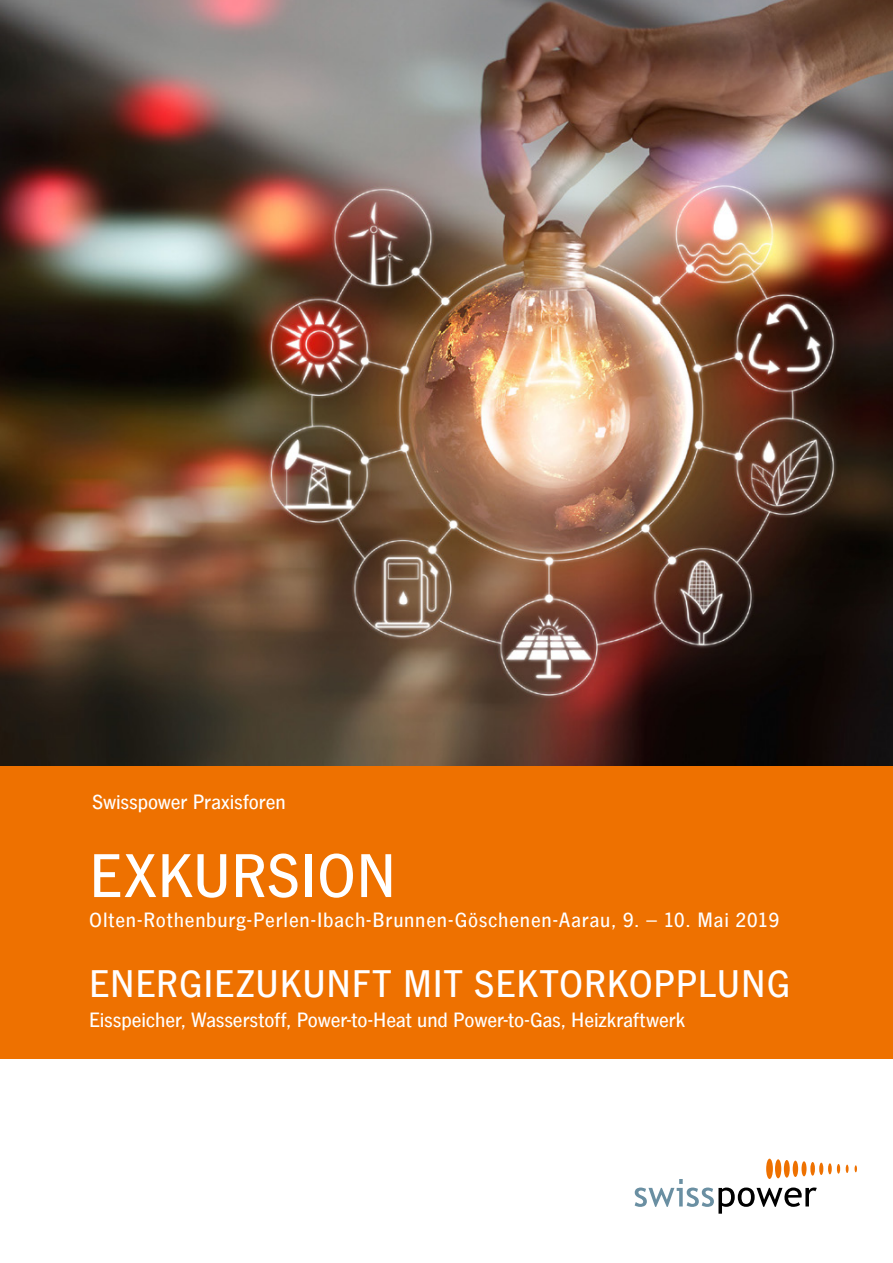
<style>
.page{position:relative;width:893px;height:1263px;background:#fff}
.page>*{position:absolute;margin:0;border:0;box-sizing:border-box;transform-origin:0 0}
.t1{font:500 63px "News Gothic Com";letter-spacing:.01em;color:#fff}
.t2{font:500 39px "News Gothic Com";letter-spacing:.025em;color:#fff}
.t3{font:500 21px "News Gothic Com";letter-spacing:.005em;color:#fff}
.t4{font:500 21px "News Gothic Com";letter-spacing:.04em;color:#fff}
</style>
<div class="page">
<div style="left:766px;top:1159px;width:7px;height:20px;background:#ee7100;border-radius:50%"></div>
<div style="left:775px;top:1159px;width:6px;height:19px;background:#ee7100;border-radius:50%"></div>
<div style="left:784px;top:1160px;width:6px;height:17px;background:#ee7100;border-radius:50%"></div>
<div style="left:793px;top:1161px;width:5px;height:16px;background:#ee7100;border-radius:50%"></div>
<div style="left:801px;top:1161px;width:5px;height:15px;background:#ee7100;border-radius:50%"></div>
<div style="left:810px;top:1162px;width:5px;height:13px;background:#ee7100;border-radius:50%"></div>
<svg style="left:819px;top:1163px;width:4px;height:12px"></svg>
<svg style="left:828px;top:1163px;width:4px;height:11px"></svg>
<svg style="left:837px;top:1164px;width:3px;height:9px"></svg>
<svg style="left:846px;top:1165px;width:11px;height:8px"></svg>
<svg style="left:635px;top:1179px;width:182px;height:35px"></svg>
<img style="left:0;top:0;width:893px;height:766px">
<div style="left:0;top:766px;width:893px;height:293px;background:#ee7100"></div>
<p class="t3" style="left:92px;top:790px;width:195px">Swisspower Praxisforen</p>
<h1 class="t1" style="left:89px;top:841px;width:308px">EXKURSION</h1>
<p class="t4" style="left:89px;top:908px;width:691px">Olten-Rothenburg-Perlen-Ibach-Brunnen-Göschenen-Aarau, 9. – 10. Mai 2019</p>
<h2 class="t2" style="left:89px;top:963px;width:702px">ENERGIEZUKUNFT MIT SEKTORKOPPLUNG</h2>
<p class="t3" style="left:89px;top:1008px;width:597px">Eisspeicher, Wasserstoff, Power-to-Heat und Power-to-Gas, Heizkraftwerk</p>
</div>
